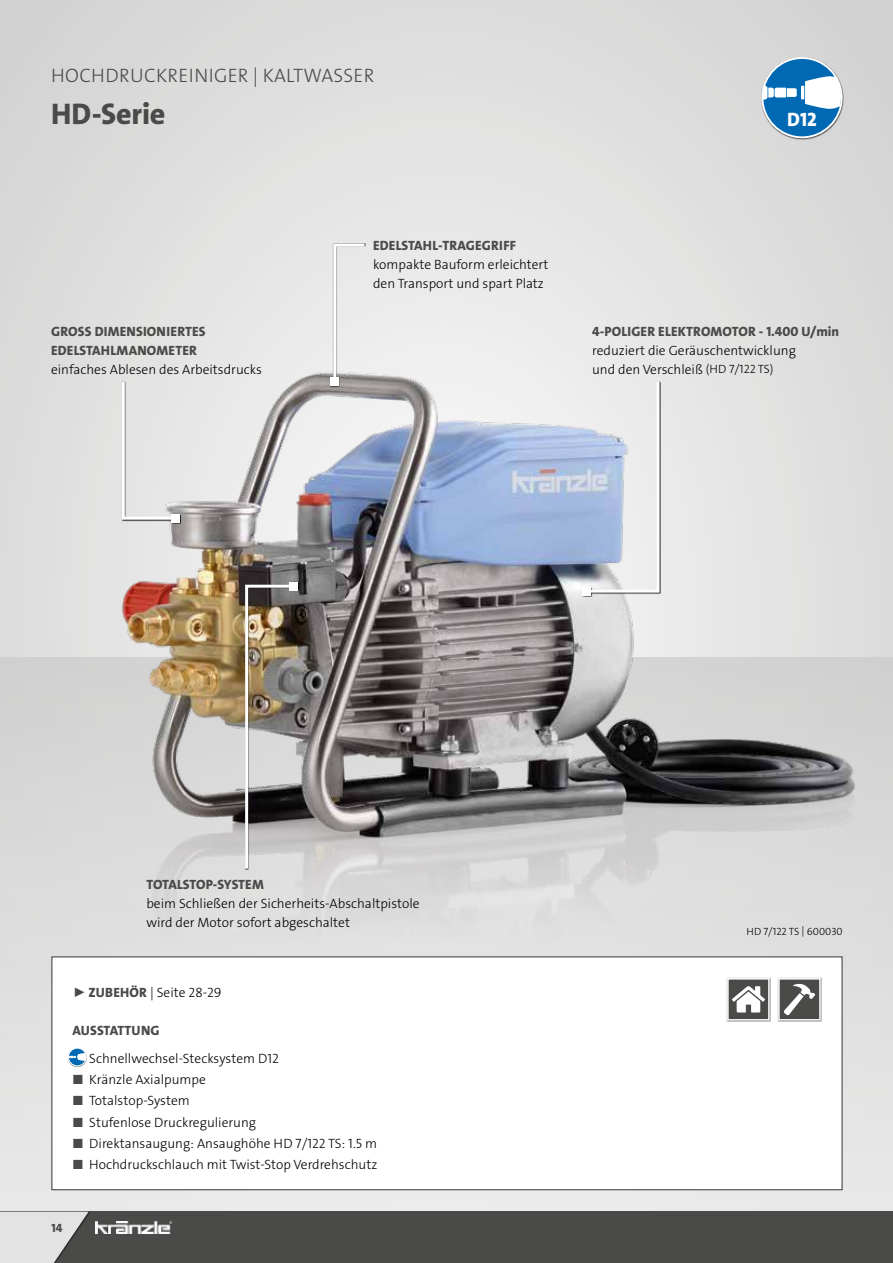
<style>
.page{position:relative;width:893px;height:1263px;background:#fff}
.page>*{position:absolute;margin:0;border:0;box-sizing:border-box;transform-origin:0 0}
.t1{font:30px "The Sans LP8 Ex Bld";letter-spacing:-.005em;color:#4a4a49}
.t2{font:19.5px "The Sans LP3 Lig";letter-spacing:.015em;color:#4a4a49}
.t3{font:19.5px "The Sans LP8 Ex Bld";color:#fff}
.t4{font:13.5px/18.8px "The Sans LP3 Lig";color:#000}
.t5{font:13.5px/18.8px "The Sans LP8 Ex Bld";letter-spacing:.015em;color:#4a4a49}
.t6{font:13.5px "The Sans LP8 Ex Bld";letter-spacing:-.02em;color:#4a4a49}
.t7{font:12px "The Sans LP8 Ex Bld";color:#4a4a49}
.t8{font:10.5px "The Sans LP3 Lig";color:#000}
.s1{font-size:12px}
.s2{font-family:"The Sans LP8 Ex Bld";color:#4a4a49}
.s3{color:#4a4a49}
</style>
<div class="page">
<div style="left:0;top:0;width:893px;height:1224px;background:#dbdbdb"></div>
<div style="left:0;top:657px;width:893px;height:606px;background:#e3e3e3"></div>
<div style="left:0;top:1211px;width:893px;height:52px;background:#4a4a49"></div>
<svg style="left:0;top:1211px;width:89px;height:52px"></svg>
<img style="left:95px;top:1221px;width:77px;height:12px">
<img style="left:0;top:139px;width:893px;height:798px">
<div style="left:51px;top:956px;width:792px;height:234px;background:#fff;border:1px solid #4a4a49"></div>
<div style="left:122px;top:382px;width:59px;height:142px;background:#000;opacity:.8"></div>
<svg style="left:120px;top:379px;width:58px;height:142px"></svg>
<div style="left:172px;top:514px;width:8px;height:8px;background:#fff"></div>
<div style="left:330px;top:243px;width:36px;height:144px;background:#000;opacity:.8"></div>
<svg style="left:332px;top:242px;width:36px;height:142px"></svg>
<div style="left:330px;top:378px;width:9px;height:8px;background:#fff"></div>
<div style="left:582px;top:381px;width:79px;height:216px;background:#000;opacity:.8"></div>
<svg style="left:584px;top:379px;width:77px;height:215px"></svg>
<div style="left:583px;top:587px;width:8px;height:8px;background:#fff"></div>
<div style="left:245px;top:581px;width:54px;height:289px;background:#000;opacity:.8"></div>
<img style="left:244px;top:583px;width:52px;height:288px">
<div style="left:290px;top:582px;width:8px;height:8px;background:#fff"></div>
<div style="left:761px;top:57px;width:83px;height:82px;background:#000;opacity:.65"></div>
<div style="left:762px;top:58px;width:80px;height:79px;background:#0069b4;border-radius:50%"></div>
<div style="left:761px;top:57px;width:82px;height:81px;border:2px solid #fff;border-radius:50%"></div>
<svg style="left:763px;top:76px;width:78px;height:33px"></svg>
<div style="left:727px;top:978px;width:44px;height:44px;background:#c6c6c6"></div>
<div style="left:727px;top:978px;width:43px;height:42px;background:#4a4a49;border:2px solid #fff"></div>
<svg style="left:732px;top:986px;width:33px;height:26px"></svg>
<div style="left:778px;top:978px;width:44px;height:44px;background:#c6c6c6"></div>
<div style="left:778px;top:978px;width:43px;height:42px;background:#4a4a49;border:2px solid #fff"></div>
<svg style="left:783px;top:983px;width:32px;height:33px"></svg>
<div style="left:68px;top:1048px;width:19px;height:18px;background:#000;opacity:.66"></div>
<svg style="left:68px;top:1048px;width:18px;height:18px"></svg>
<div style="left:68px;top:1048px;width:18px;height:18px;border:1px solid #fff;border-radius:50%"></div>
<svg style="left:69px;top:1053px;width:17px;height:8px"></svg>
<h2 class="t2" style="left:51px;top:63px;width:325px">HOCHDRUCKREINIGER | KALTWASSER</h2>
<h1 class="t1" style="left:51px;top:95px;width:116px">HD-Serie</h1>
<h2 class="t3" style="left:787px;top:107px;width:31px">D12</h2>
<p class="t5" style="left:51px;top:322px;width:156px">GROSS DIMENSIONIERTES<br>EDELSTAHLMANOMETER</p>
<p class="t4" style="left:51px;top:360px;width:212px">einfaches Ablesen des Arbeitsdrucks</p>
<p class="t5" style="left:373px;top:237px;width:144px">EDELSTAHL-TRAGEGRIFF</p>
<p class="t4" style="left:373px;top:255px;width:177px">kompakte Bauform erleichtert den Transport und spart Platz</p>
<p class="t5" style="left:592px;top:322px;width:249px">4-POLIGER ELEKTROMOTOR - 1.400 U/min</p>
<p class="t4" style="left:592px;top:341px;width:205px">reduziert die Geräuschentwicklung und den Verschleiß <span class="s1">(HD 7/122 TS)</span></p>
<p class="t6" style="left:146px;top:876px;width:119px">TOTALSTOP-SYSTEM</p>
<p class="t4" style="left:146px;top:894px;width:275px">beim Schließen der Sicherheits-Abschaltpistole wird der Motor sofort abgeschaltet</p>
<p class="t4" style="left:72px;top:983px;width:151px"><span class="s2">► ZUBEHÖR</span> | Seite 28-29</p>
<p class="t5" style="left:72px;top:1021px;width:89px">AUSSTATTUNG</p>
<p class="t4" style="left:89px;top:1049px;width:191px">Schnellwechsel-Stecksystem D12</p>
<p class="t4" style="left:72px;top:1070px;width:135px"><span class="s3">■</span> Kränzle Axialpumpe</p>
<p class="t4" style="left:72px;top:1091px;width:119px"><span class="s3">■</span> Totalstop-System</p>
<p class="t4" style="left:72px;top:1113px;width:185px"><span class="s3">■</span> Stufenlose Druckregulierung</p>
<p class="t4" style="left:72px;top:1134px;width:306px"><span class="s3">■</span> Direktansaugung: Ansaughöhe HD 7/122 TS: 1.5 m</p>
<p class="t4" style="left:72px;top:1155px;width:307px"><span class="s3">■</span> Hochdruckschlauch mit Twist-Stop Verdrehschutz</p>
<p class="t7" style="left:51px;top:1220px;width:13px">14</p>
<p class="t8" style="left:746px;top:925px;width:98px">HD 7/122 TS | 600030</p>
</div>
